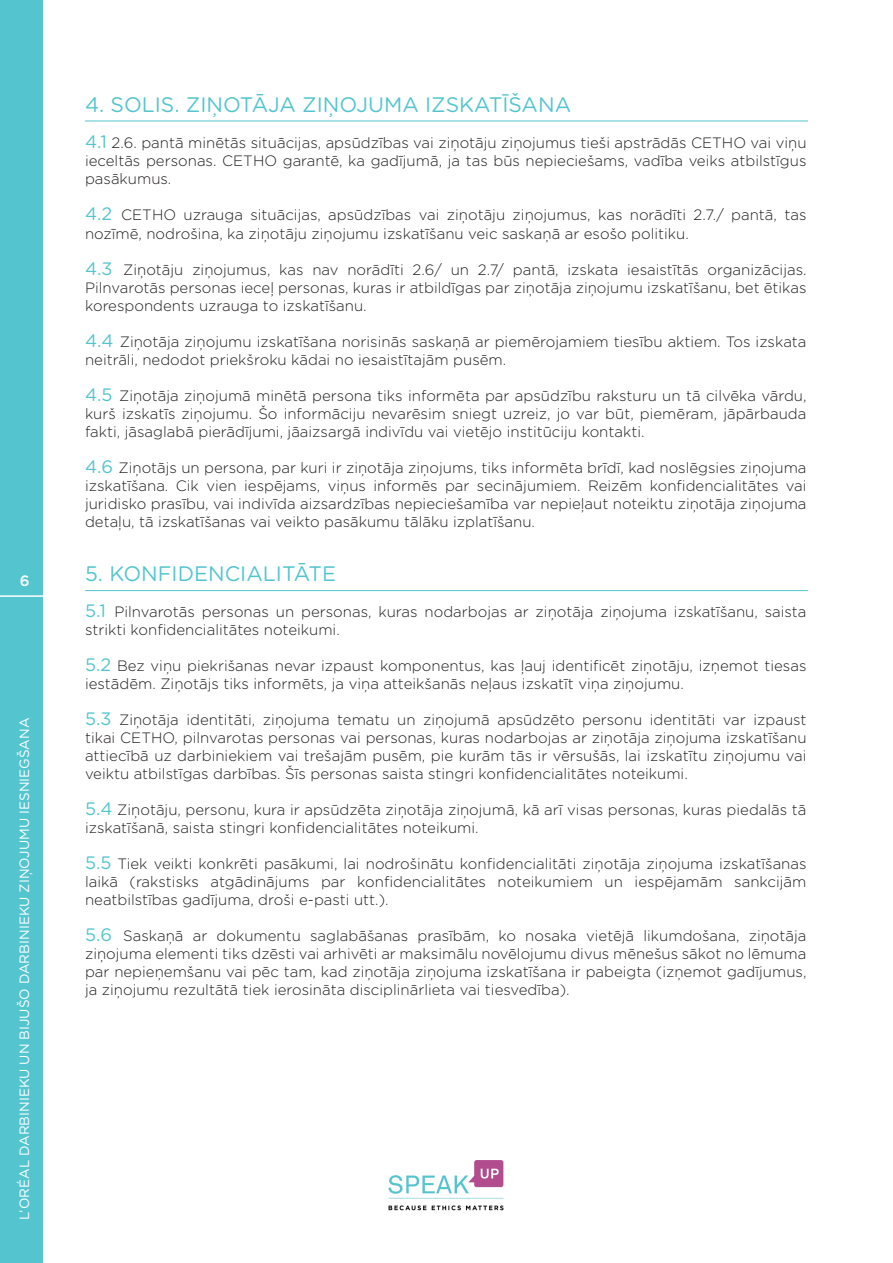
<style>
.page{position:relative;width:893px;height:1263px;background:#fff}
.page>*{position:absolute;margin:0;border:0;box-sizing:border-box;transform-origin:0 0}
.t1{font:21px "Gotham Rounded";color:#54c5cf}
.t2{font:300 15px/18px "Gotham Rounded";color:#231f20;text-align:justify}
.t3{font:500 15px "Gotham Rounded";color:#fff}
.t4{font:13.5px "Gotham Rounded";color:#fff}
.s1{font-weight:400;font-size:18px;color:#54c5cf}
</style>
<div class="page">
<hr style="left:85px;top:121px;width:723px;height:1px;background:#54c5cf">
<hr style="left:85px;top:590px;width:723px;height:1px;background:#54c5cf">
<div style="left:0;top:0;width:43px;height:1263px;background:#54c5cf"></div>
<hr style="left:0;top:595px;width:47px;height:2px;background:#fff">
<img style="left:388px;top:1161px;width:116px;height:50px">
<p class="t3" style="left:20px;top:570px;width:11px">6</p>
<p class="t4" style="left:15px;top:1220px;width:504px;rotate:-90deg">L’ORÉAL DARBINIEKU UN BIJUŠO DARBINIEKU ZIŅOJUMU IESNIEGŠANA</p>
<h1 class="t1" style="left:85px;top:91px;width:488px">4. SOLIS. ZIŅOTĀJA ZIŅOJUMA IZSKATĪŠANA</h1>
<p class="t2" style="left:85px;top:133px;width:723px"><span class="s1">4.1</span> 2.6. pantā minētās situācijas, apsūdzības vai ziņotāju ziņojumus tieši apstrādās CETHO vai viņu ieceltās personas. CETHO garantē, ka gadījumā, ja tas būs nepieciešams, vadība veiks atbilstīgus pasākumus.</p>
<p class="t2" style="left:85px;top:205px;width:723px"><span class="s1">4.2</span> CETHO uzrauga situācijas, apsūdzības vai ziņotāju ziņojumus, kas norādīti 2.7./ pantā, tas nozīmē, nodrošina, ka ziņotāju ziņojumu izskatīšanu veic saskaņā ar esošo politiku.</p>
<p class="t2" style="left:85px;top:259px;width:723px"><span class="s1">4.3</span> Ziņotāju ziņojumus, kas nav norādīti 2.6/ un 2.7/ pantā, izskata iesaistītās organizācijas.<br>Pilnvarotās personas ieceļ personas, kuras ir atbildīgas par ziņotāja ziņojumu izskatīšanu, bet ētikas korespondents uzrauga to izskatīšanu.</p>
<p class="t2" style="left:85px;top:331px;width:723px"><span class="s1">4.4</span> Ziņotāja ziņojumu izskatīšana norisinās saskaņā ar piemērojamiem tiesību aktiem. Tos izskata neitrāli, nedodot priekšroku kādai no iesaistītajām pusēm.</p>
<p class="t2" style="left:85px;top:385px;width:723px"><span class="s1">4.5</span> Ziņotāja ziņojumā minētā persona tiks informēta par apsūdzību raksturu un tā cilvēka vārdu, kurš izskatīs ziņojumu. Šo informāciju nevarēsim sniegt uzreiz, jo var būt, piemēram, jāpārbauda fakti, jāsaglabā pierādījumi, jāaizsargā indivīdu vai vietējo institūciju kontakti.</p>
<p class="t2" style="left:85px;top:457px;width:723px"><span class="s1">4.6</span> Ziņotājs un persona, par kuri ir ziņotāja ziņojums, tiks informēta brīdī, kad noslēgsies ziņojuma izskatīšana. Cik vien iespējams, viņus informēs par secinājumiem. Reizēm konfidencialitātes vai juridisko prasību, vai indivīda aizsardzības nepieciešamība var nepieļaut noteiktu ziņotāja ziņojuma detaļu, tā izskatīšanas vai veikto pasākumu tālāku izplatīšanu.</p>
<h1 class="t1" style="left:85px;top:559px;width:253px">5. KONFIDENCIALITĀTE</h1>
<p class="t2" style="left:85px;top:601px;width:723px"><span class="s1">5.1</span> Pilnvarotās personas un personas, kuras nodarbojas ar ziņotāja ziņojuma izskatīšanu, saista strikti konfidencialitātes noteikumi.</p>
<p class="t2" style="left:85px;top:655px;width:723px"><span class="s1">5.2</span> Bez viņu piekrišanas nevar izpaust komponentus, kas ļauj identificēt ziņotāju, izņemot tiesas iestādēm. Ziņotājs tiks informēts, ja viņa atteikšanās neļaus izskatīt viņa ziņojumu.</p>
<p class="t2" style="left:85px;top:709px;width:723px"><span class="s1">5.3</span> Ziņotāja identitāti, ziņojuma tematu un ziņojumā apsūdzēto personu identitāti var izpaust tikai CETHO, pilnvarotas personas vai personas, kuras nodarbojas ar ziņotāja ziņojuma izskatīšanu attiecībā uz darbiniekiem vai trešajām pusēm, pie kurām tās ir vērsušās, lai izskatītu ziņojumu vai veiktu atbilstīgas darbības. Šīs personas saista stingri konfidencialitātes noteikumi.</p>
<p class="t2" style="left:85px;top:799px;width:723px"><span class="s1">5.4</span> Ziņotāju, personu, kura ir apsūdzēta ziņotāja ziņojumā, kā arī visas personas, kuras piedalās tā izskatīšanā, saista stingri konfidencialitātes noteikumi.</p>
<p class="t2" style="left:85px;top:853px;width:723px"><span class="s1">5.5</span> Tiek veikti konkrēti pasākumi, lai nodrošinātu konfidencialitāti ziņotāja ziņojuma izskatīšanas laikā (rakstisks atgādinājums par konfidencialitātes noteikumiem un iespējamām sankcijām neatbilstības gadījuma, droši e-pasti utt.).</p>
<p class="t2" style="left:85px;top:925px;width:723px"><span class="s1">5.6</span> Saskaņā ar dokumentu saglabāšanas prasībām, ko nosaka vietējā likumdošana, ziņotāja ziņojuma elementi tiks dzēsti vai arhivēti ar maksimālu novēlojumu divus mēnešus sākot no lēmuma par nepieņemšanu vai pēc tam, kad ziņotāja ziņojuma izskatīšana ir pabeigta (izņemot gadījumus, ja ziņojumu rezultātā tiek ierosināta disciplinārlieta vai tiesvedība).</p>
</div>
